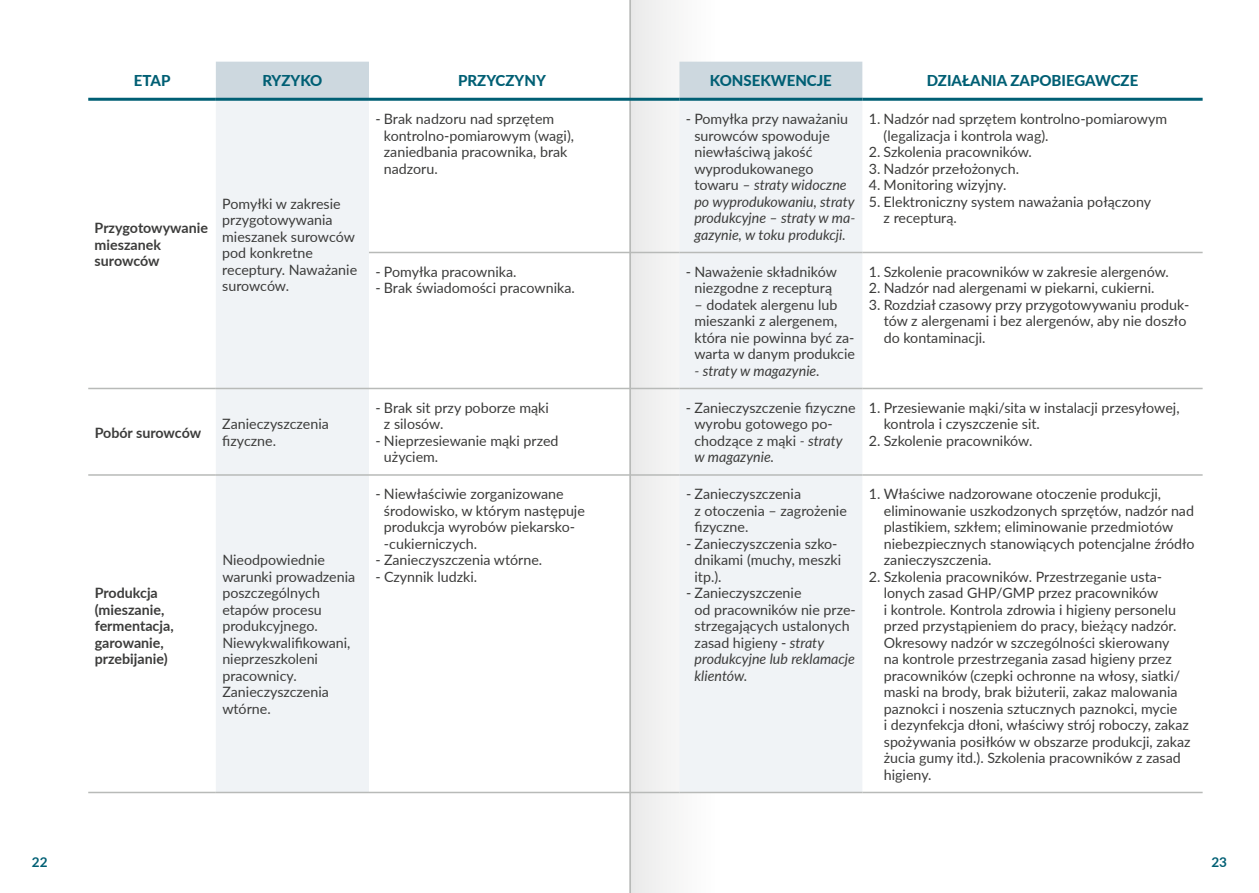
<style>
.page{position:relative;width:1259px;height:893px;background:#fff}
.page>*{position:absolute;margin:0;border:0;box-sizing:border-box;transform-origin:0 0}
.t1{font:800 15px "Lato";color:#005f74}
.t2{font:14.25px/16.5px "Lato";color:#3c3c3b}
.t3{font:italic 14.25px/16.5px "Lato";color:#3c3c3b}
.t4{font:700 14.25px/16.5px "Lato";color:#3c3c3b}
.t5{font:700 13.5px "Lato";color:#005f74}
.s1{font-style:normal}
.s2{font-style:italic}
</style>
<div class="page">
<div style="left:629px;top:0;width:85px;height:893px;background:#f5f5f5"></div>
<hr style="left:629px;top:0;width:2px;height:893px;background:#b8bab8">
<svg style="left:216px;top:62px;width:646px;height:36px"></svg>
<svg style="left:216px;top:101px;width:646px;height:691px;fill:#f0f3f6"></svg>
<hr style="left:88px;top:98px;width:128px;height:3px;background:#005f74">
<hr style="left:216px;top:98px;width:153px;height:3px;background:#005f74">
<hr style="left:369px;top:98px;width:310px;height:3px;background:#005f74">
<hr style="left:679px;top:98px;width:183px;height:3px;background:#005f74">
<hr style="left:862px;top:98px;width:340px;height:3px;background:#005f74">
<hr style="left:369px;top:252px;width:310px;height:1px;background:#b8bab8">
<hr style="left:679px;top:252px;width:183px;height:1px;background:#b8bab8">
<hr style="left:862px;top:252px;width:340px;height:1px;background:#b8bab8">
<hr style="left:369px;top:388px;width:310px;height:1px;background:#b8bab8">
<hr style="left:679px;top:388px;width:183px;height:1px;background:#b8bab8">
<hr style="left:862px;top:388px;width:340px;height:1px;background:#b8bab8">
<hr style="left:88px;top:474px;width:128px;height:2px;background:#b8bab8">
<hr style="left:216px;top:474px;width:153px;height:2px;background:#b8bab8">
<hr style="left:369px;top:474px;width:310px;height:2px;background:#b8bab8">
<hr style="left:679px;top:474px;width:183px;height:2px;background:#b8bab8">
<hr style="left:862px;top:474px;width:340px;height:2px;background:#b8bab8">
<hr style="left:369px;top:792px;width:310px;height:1px;background:#b8bab8">
<hr style="left:679px;top:792px;width:183px;height:1px;background:#b8bab8">
<hr style="left:862px;top:792px;width:340px;height:1px;background:#b8bab8">
<hr style="left:216px;top:388px;width:153px;height:1px;background:#b8bab8">
<hr style="left:88px;top:388px;width:128px;height:1px;background:#b8bab8">
<hr style="left:216px;top:792px;width:153px;height:1px;background:#b8bab8">
<hr style="left:88px;top:792px;width:128px;height:1px;background:#b8bab8">
<p class="t1" style="left:134px;top:70px;width:38px">ETAP</p>
<p class="t1" style="left:262px;top:70px;width:62px">RYZYKO</p>
<p class="t1" style="left:458px;top:70px;width:89px">PRZYCZYNY</p>
<p class="t1" style="left:710px;top:70px;width:123px">KONSEKWENCJE</p>
<p class="t1" style="left:926px;top:70px;width:213px">DZIAŁANIA ZAPOBIEGAWCZE</p>
<p class="t4" style="left:95px;top:219px;width:115px">Przygotowywanie mieszanek surowców</p>
<p class="t2" style="left:222px;top:195px;width:136px">Pomyłki w zakresie przygotowywania mieszanek surowców pod konkretne receptury. Naważanie surowców.</p>
<p class="t4" style="left:95px;top:423px;width:108px">Pobór surowców</p>
<p class="t2" style="left:222px;top:415px;width:108px">Zanieczyszczenia fizyczne.</p>
<p class="t4" style="left:95px;top:584px;width:80px">Produkcja (mieszanie, fermentacja, garowanie, przebijanie)</p>
<p class="t2" style="left:222px;top:551px;width:134px">Nieodpowiednie warunki prowadzenia poszczególnych etapów procesu produkcyjnego.<br>Niewykwalifikowani, nieprzeszkoleni pracownicy.<br>Zanieczyszczenia wtórne.</p>
<p class="t2" style="left:384px;top:110px;width:192px;text-indent:-9px">- Brak nadzoru nad sprzętem kontrolno-pomiarowym (wagi), zaniedbania pracownika, brak nadzoru.</p>
<p class="t3" style="left:694px;top:110px;width:162px;text-indent:-9px"><span class="s1">- Pomyłka przy naważaniu surowców spowoduje niewłaściwą jakość wyprodukowanego towaru</span> – straty widoczne po wyprodukowaniu, straty produkcyjne – straty w ma&shy;gazynie, w toku produkcji.</p>
<p class="t2" style="left:883px;top:110px;width:285px;text-indent:-15px">1. Nadzór nad sprzętem kontrolno-pomiarowym (legalizacja i kontrola wag).</p>
<p class="t2" style="left:868px;top:143px;width:165px">2. Szkolenia pracowników.</p>
<p class="t2" style="left:868px;top:160px;width:152px">3. Nadzór przełożonych.</p>
<p class="t2" style="left:868px;top:176px;width:139px">4. Monitoring wizyjny.</p>
<p class="t2" style="left:883px;top:193px;width:269px;text-indent:-15px">5. Elektroniczny system naważania połączony z recepturą.</p>
<p class="t2" style="left:375px;top:263px;width:143px">- Pomyłka pracownika.</p>
<p class="t2" style="left:375px;top:279px;width:201px">- Brak świadomości pracownika.</p>
<p class="t2" style="left:384px;top:399px;width:166px;text-indent:-9px">- Brak sit przy poborze mąki z silosów.</p>
<p class="t2" style="left:384px;top:432px;width:176px;text-indent:-9px">- Nieprzesiewanie mąki przed użyciem.</p>
<p class="t2" style="left:384px;top:485px;width:202px;text-indent:-9px">- Niewłaściwie zorganizowane środowisko, w którym następuje produkcja wyrobów piekarsko--cukierniczych.</p>
<p class="t2" style="left:375px;top:551px;width:168px">- Zanieczyszczenia wtórne.</p>
<p class="t2" style="left:375px;top:568px;width:103px">- Czynnik ludzki.</p>
<p class="t2" style="left:686px;top:263px;width:153px;text-align:center">- Naważenie składników niezgodne z recepturą</p>
<p class="t2" style="left:694px;top:296px;width:162px">– dodatek alergenu lub mieszanki z alergenem, która nie powinna być za&shy;warta w danym produkcie</p>
<p class="t3" style="left:694px;top:362px;width:127px">- straty w magazynie.</p>
<p class="t2" style="left:869px;top:263px;width:302px">1. Szkolenie pracowników w zakresie alergenów.</p>
<p class="t2" style="left:869px;top:279px;width:287px">2. Nadzór nad alergenami w piekarni, cukierni.</p>
<p class="t2" style="left:883px;top:296px;width:307px;text-indent:-15px">3. Rozdział czasowy przy przygotowywaniu produk&shy;tów z alergenami i bez alergenów, aby nie doszło do kontaminacji.</p>
<p class="t2" style="left:694px;top:399px;width:163px;text-indent:-9px">- Zanieczyszczenie fizyczne wyrobu gotowego po&shy;chodzące z mąki <span class="s2">- straty w magazynie.</span></p>
<p class="t2" style="left:883px;top:399px;width:297px;text-indent:-15px">1. Przesiewanie mąki/sita w instalacji przesyłowej, kontrola i czyszczenie sit.</p>
<p class="t2" style="left:869px;top:432px;width:165px">2. Szkolenie pracowników.</p>
<p class="t2" style="left:694px;top:485px;width:154px;text-indent:-9px">- Zanieczyszczenia<br>z otoczenia – zagrożenie fizyczne.</p>
<p class="t2" style="left:694px;top:535px;width:148px;text-indent:-9px">- Zanieczyszczenia szko&shy;dnikami (muchy, meszki itp.).</p>
<p class="t2" style="left:694px;top:584px;width:163px;text-indent:-9px">- Zanieczyszczenie<br>od pracowników nie prze&shy;strzegających ustalonych zasad higieny - <span class="s2">straty produkcyjne lub reklamacje klientów.</span></p>
<p class="t2" style="left:884px;top:485px;width:312px;text-indent:-15px">1. Właściwe nadzorowane otoczenie produkcji, eliminowanie uszkodzonych sprzętów, nadzór nad plastikiem, szkłem; eliminowanie przedmiotów niebezpiecznych stanowiących potencjalne źródło zanieczyszczenia.</p>
<p class="t2" style="left:884px;top:568px;width:308px;text-indent:-15px">2. Szkolenia pracowników. Przestrzeganie usta&shy;lonych zasad GHP/GMP przez pracowników<br>i kontrole. Kontrola zdrowia i higieny personelu przed przystąpieniem do pracy, bieżący nadzór.<br>Okresowy nadzór w szczególności skierowany<br>na kontrole przestrzegania zasad higieny przez pracowników (czepki ochronne na włosy, siatki/ maski na brody, brak biżuterii, zakaz malowania paznokci i noszenia sztucznych paznokci, mycie<br>i dezynfekcja dłoni, właściwy strój roboczy, zakaz spożywania posiłków w obszarze produkcji, zakaz żucia gumy itd.). Szkolenia pracowników z zasad higieny.</p>
<p class="t5" style="left:32px;top:853px;width:17px">22</p>
<p class="t5" style="left:1211px;top:853px;width:17px">23</p>
</div>
